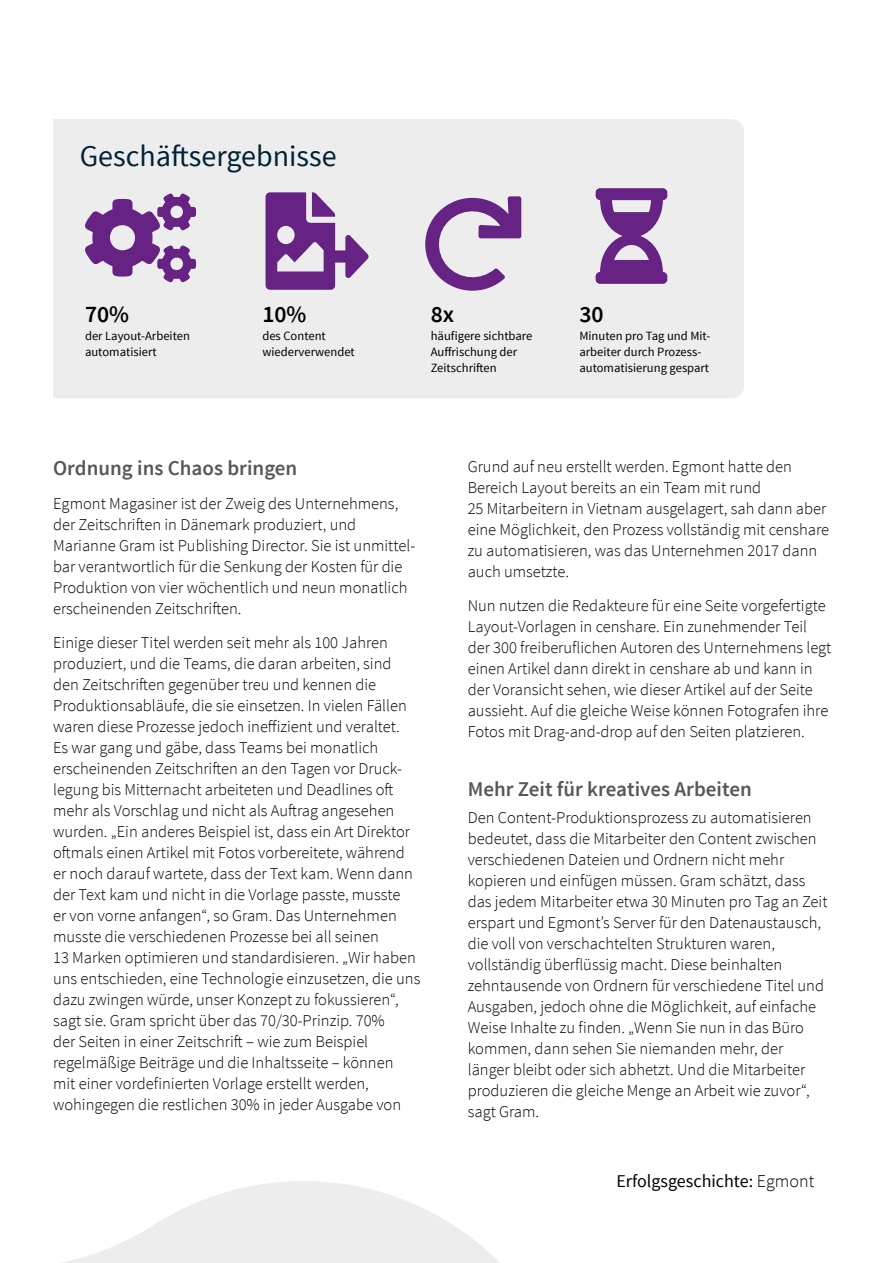
<style>
.page{position:relative;width:893px;height:1263px;background:#fff}
.page>*{position:absolute;margin:0;border:0;box-sizing:border-box;transform-origin:0 0}
.t1{font:30px "Source Sans Pro";color:#002337}
.t2{font:600 23.55px "Source Sans Pro";color:#000}
.t3{font:600 21px "Source Sans Pro";color:#575756}
.t4{font:18px "Source Sans Pro";color:#000}
.t5{font:300 16.5px/21px "Source Sans Pro";color:#000}
.t6{font:12.6px/16.2px "Source Sans Pro";color:#000}
.s1{font-weight:300}
</style>
<div class="page">
<svg style="left:62px;top:1181px;width:438px;height:82px;fill:#ededed"></svg>
<div style="left:53px;top:119px;width:691px;height:279px;background:#ededed"></div>
<svg style="left:266px;top:192px;width:103px;height:98px;background:#9f78af"></svg>
<svg style="left:85px;top:193px;width:111px;height:89px;background:#a684b5"></svg>
<svg style="left:596px;top:188px;width:71px;height:96px;background:#9367a6"></svg>
<svg style="left:425px;top:196px;width:96px;height:95px;background:#b89dc3"></svg>
<h1 class="t1" style="left:80px;top:138px;width:258px">Geschäftsergebnisse</h1>
<h2 class="t2" style="left:85px;top:299px;width:46px">70%</h2>
<p class="t6" style="left:85px;top:327px;width:106px">der Layout-Arbeiten automatisiert</p>
<h2 class="t2" style="left:262px;top:299px;width:46px">10%</h2>
<p class="t6" style="left:262px;top:327px;width:94px">des Content wiederverwendet</p>
<h2 class="t2" style="left:431px;top:299px;width:25px">8x</h2>
<p class="t6" style="left:431px;top:327px;width:103px">häufigere sichtbare<br>Auffrischung der<br>Zeitschriften</p>
<h2 class="t2" style="left:579px;top:299px;width:26px">30</h2>
<p class="t6" style="left:579px;top:327px;width:133px">Minuten pro Tag und Mit&shy;arbeiter durch Prozess&shy;automatisierung gespart</p>
<p class="t3" style="left:53px;top:455px;width:246px">Ordnung ins Chaos bringen</p>
<p class="t5" style="left:53px;top:493px;width:362px">Egmont Magasiner ist der Zweig des Unternehmens, der Zeitschriften in Dänemark produziert, und Marianne Gram ist Publishing Director. Sie ist unmittel&shy;bar verantwortlich für die Senkung der Kosten für die Produktion von vier wöchentlich und neun monatlich erscheinenden Zeitschriften.</p>
<p class="t5" style="left:53px;top:632px;width:369px">Einige dieser Titel werden seit mehr als 100 Jahren produziert, und die Teams, die daran arbeiten, sind den Zeitschriften gegenüber treu und kennen die Produktionsabläufe, die sie einsetzen. In vielen Fällen waren diese Prozesse jedoch ineffizient und veraltet.<br>Es war gang und gäbe, dass Teams bei monatlich erscheinenden Zeitschriften an den Tagen vor Druck&shy;legung bis Mitternacht arbeiteten und Deadlines oft mehr als Vorschlag und nicht als Auftrag angesehen wurden. „Ein anderes Beispiel ist, dass ein Art Direktor oftmals einen Artikel mit Fotos vorbereitete, während er noch darauf wartete, dass der Text kam. Wenn dann der Text kam und nicht in die Vorlage passte, musste<br>er von vorne anfangen“, so Gram. Das Unternehmen musste die verschiedenen Prozesse bei all seinen<br>13 Marken optimieren und standardisieren. „Wir haben uns entschieden, eine Technologie einzusetzen, die uns dazu zwingen würde, unser Konzept zu fokussieren“, sagt sie. Gram spricht über das 70/30-Prinzip. 70%<br>der Seiten in einer Zeitschrift – wie zum Beispiel regelmäßige Beiträge und die Inhaltsseite – können<br>mit einer vordefinierten Vorlage erstellt werden, wohingegen die restlichen 30% in jeder Ausgabe von</p>
<p class="t5" style="left:468px;top:456px;width:363px">Grund auf neu erstellt werden. Egmont hatte den Bereich Layout bereits an ein Team mit rund<br>25 Mitarbeitern in Vietnam ausgelagert, sah dann aber eine Möglichkeit, den Prozess vollständig mit censhare zu automatisieren, was das Unternehmen 2017 dann auch umsetzte.</p>
<p class="t5" style="left:468px;top:595px;width:365px">Nun nutzen die Redakteure für eine Seite vorgefertigte Layout-Vorlagen in censhare. Ein zunehmender Teil der 300 freiberuflichen Autoren des Unternehmens legt einen Artikel dann direkt in censhare ab und kann in der Voransicht sehen, wie dieser Artikel auf der Seite aussieht. Auf die gleiche Weise können Fotografen ihre Fotos mit Drag-and-drop auf den Seiten platzieren.</p>
<p class="t3" style="left:468px;top:775px;width:286px">Mehr Zeit für kreatives Arbeiten</p>
<p class="t5" style="left:468px;top:807px;width:361px">Den Content-Produktionsprozess zu automatisieren bedeutet, dass die Mitarbeiter den Content zwischen verschiedenen Dateien und Ordnern nicht mehr kopieren und einfügen müssen. Gram schätzt, dass das jedem Mitarbeiter etwa 30 Minuten pro Tag an Zeit erspart und Egmont’s Server für den Datenaustausch, die voll von verschachtelten Strukturen waren, vollständig überflüssig macht. Diese beinhalten zehntausende von Ordnern für verschiedene Titel und Ausgaben, jedoch ohne die Möglichkeit, auf einfache Weise Inhalte zu finden. „Wenn Sie nun in das Büro kommen, dann sehen Sie niemanden mehr, der länger bleibt oder sich abhetzt. Und die Mitarbeiter produzieren die gleiche Menge an Arbeit wie zuvor“, sagt Gram.</p>
<p class="t4" style="left:616px;top:1170px;width:199px">Erfolgsgeschichte: <span class="s1">Egmont</span></p>
</div>
